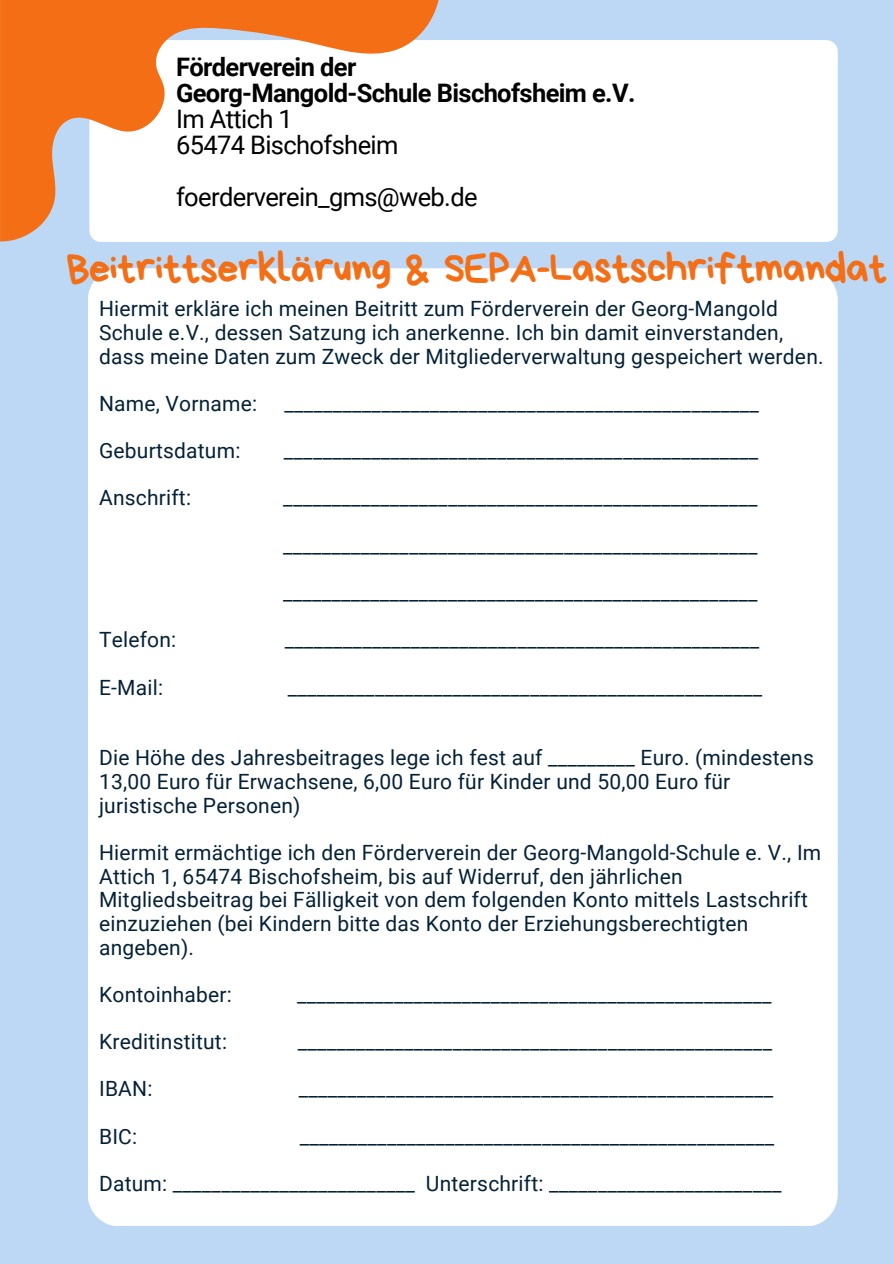
<style>
.page{position:relative;width:894px;height:1264px;background:#fff}
.page>*{position:absolute;margin:0;border:0;box-sizing:border-box;transform-origin:0 0}
.t1{font:42.75px "Bryndan Write";letter-spacing:-.025em;color:#f46e16}
.t2{font:700 25.5px/25.8px "Roboto";letter-spacing:-.025em;color:#000}
.t3{font:25.5px "Roboto";letter-spacing:-.025em;color:#000}
.t4{font:21px/23.7px "Roboto";letter-spacing:.01em;color:#042138}
.s1{font-weight:400}
</style>
<div class="page">
<div style="left:0;top:0;width:893px;height:1263px;background:#bcd8f4"></div>
<div style="left:88px;top:268px;width:749px;height:957px;background:#fff;border-radius:32px"></div>
<div style="left:89px;top:40px;width:748px;height:202px;background:#fff;border-radius:11px"></div>
<svg style="left:0;top:0;width:439px;height:242px"></svg>
<h2 class="t2" style="left:176px;top:55px;width:461px">Förderverein der<br>Georg-Mangold-Schule Bischofsheim e.V.<br><span class="s1">Im Attich 1<br>65474 Bischofsheim</span></h2>
<h2 class="t3" style="left:176px;top:182px;width:303px">foerderverein_gms@web.de</h2>
<p class="t1" style="left:66px;top:246px;width:823px">Beitrittserklärung &amp; SEPA-Lastschriftmandat</p>
<h1 class="t4" style="left:99px;top:297px;width:725px">Hiermit erkläre ich meinen Beitritt zum Förderverein der Georg-Mangold<br>Schule e.V., dessen Satzung ich anerkenne. Ich bin damit einverstanden, dass meine Daten zum Zweck der Mitgliederverwaltung gespeichert werden.</h1>
<p class="t4" style="left:99px;top:392px;width:159px">Name, Vorname:</p>
<p class="t4" style="left:284px;top:392px;width:476px">_________________________________________________</p>
<p class="t4" style="left:99px;top:439px;width:143px">Geburtsdatum:</p>
<p class="t4" style="left:284px;top:439px;width:476px">_________________________________________________</p>
<p class="t4" style="left:99px;top:486px;width:93px">Anschrift:</p>
<p class="t4" style="left:283px;top:486px;width:476px">_________________________________________________</p>
<p class="t4" style="left:283px;top:533px;width:476px">_________________________________________________</p>
<p class="t4" style="left:99px;top:628px;width:79px">Telefon:</p>
<p class="t4" style="left:99px;top:675px;width:65px">E-Mail:</p>
<p class="t4" style="left:283px;top:581px;width:476px">_________________________________________________</p>
<p class="t4" style="left:285px;top:628px;width:476px">_________________________________________________</p>
<p class="t4" style="left:288px;top:675px;width:476px">_________________________________________________</p>
<p class="t4" style="left:99px;top:746px;width:716px">Die Höhe des Jahresbeitrages lege ich fest auf _________ Euro. (mindestens<br>13,00 Euro für Erwachsene, 6,00 Euro für Kinder und 50,00 Euro für juristische Personen)</p>
<p class="t4" style="left:99px;top:841px;width:723px">Hiermit ermächtige ich den Förderverein der Georg-Mangold-Schule e. V., Im Attich 1, 65474 Bischofsheim, bis auf Widerruf, den jährlichen Mitgliedsbeitrag bei Fälligkeit von dem folgenden Konto mittels Lastschrift einzuziehen (bei Kindern bitte das Konto der Erziehungsberechtigten angeben).</p>
<p class="t4" style="left:99px;top:982px;width:134px">Kontoinhaber:</p>
<p class="t4" style="left:297px;top:982px;width:476px">_________________________________________________</p>
<p class="t4" style="left:99px;top:1030px;width:129px">Kreditinstitut:</p>
<p class="t4" style="left:297px;top:1030px;width:476px">_________________________________________________</p>
<p class="t4" style="left:99px;top:1077px;width:55px">IBAN:</p>
<p class="t4" style="left:299px;top:1077px;width:476px">_________________________________________________</p>
<h3 class="t4" style="left:99px;top:1124px;width:40px">BIC:</h3>
<h3 class="t4" style="left:300px;top:1124px;width:476px">_________________________________________________</h3>
<h3 class="t4" style="left:99px;top:1171px;width:683px">Datum: _________________________ Unterschrift: ________________________</h3>
</div>
